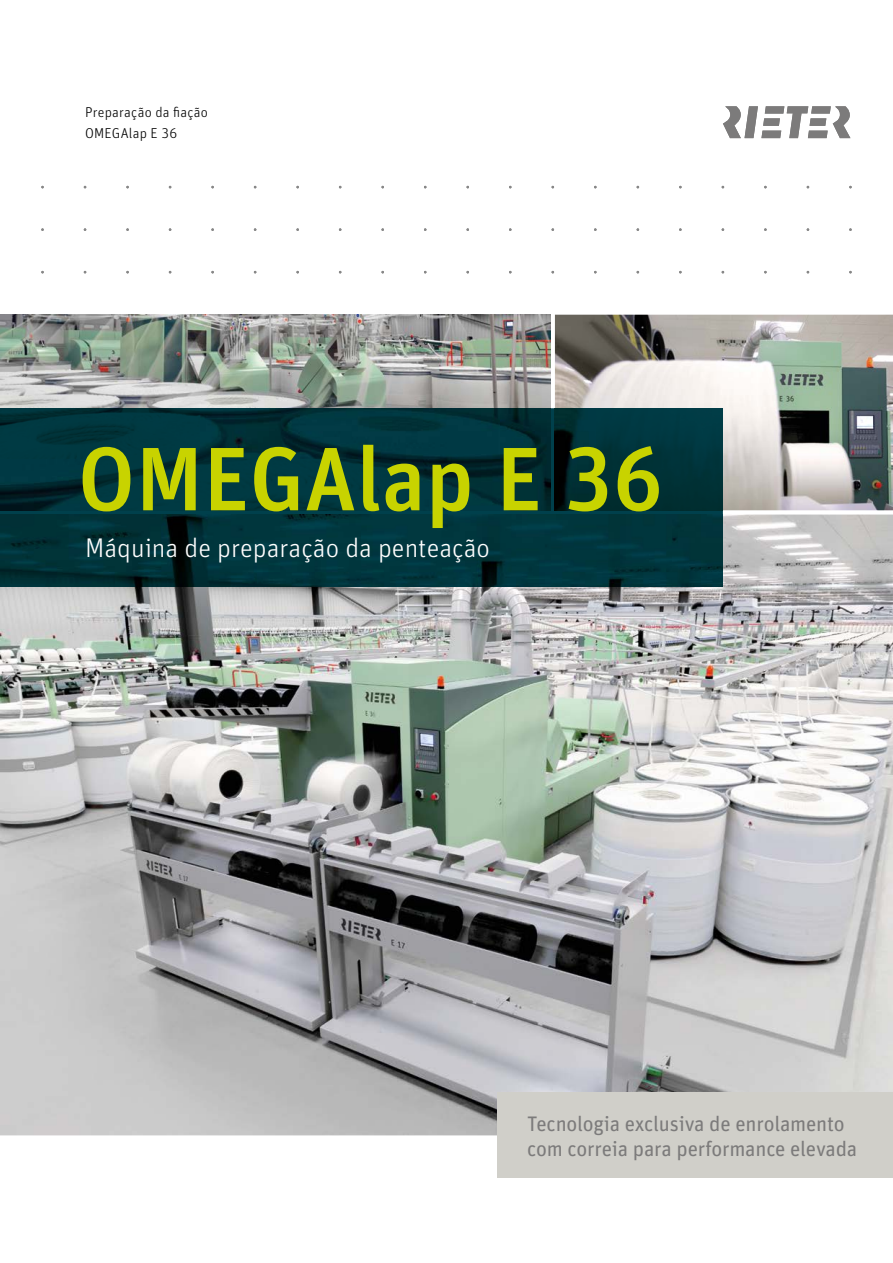
<style>
.page{position:relative;width:893px;height:1263px;background:#fff}
.page>*{position:absolute;margin:0;border:0;box-sizing:border-box;transform-origin:0 0}
.t1{font:500 90px "Unit Pro";color:#c8d300}
.t2{font:300 27px "Unit Pro";color:#fff}
.t3{font:21px/25.5px "Unit Pro";letter-spacing:-.01em;color:#7c7b7b}
.t4{font:300 14.25px/21.8px "Unit Pro";letter-spacing:.02em;color:#000}
</style>
<div class="page">
<img style="left:0;top:514px;width:893px;height:621px">
<img style="left:0;top:315px;width:551px;height:93px">
<img style="left:555px;top:315px;width:338px;height:195px">
<svg style="left:723px;top:106px;width:127px;height:32px"></svg>
<svg style="left:0;top:408px;width:723px;height:106px;background:#003b45"></svg>
<img style="left:0;top:514px;width:723px;height:73px">
<img style="left:0;top:408px;width:551px;height:102px">
<img style="left:555px;top:408px;width:168px;height:102px">
<div style="left:497px;top:1093px;width:396px;height:85px;background:#d0cfc9"></div>
<p class="t4" style="left:85px;top:100px;width:124px">Preparação da fiação<br>OMEGAlap E 36</p>
<h1 class="t1" style="left:78px;top:411px;width:587px">OMEGAlap E 36</h1>
<p class="t2" style="left:85px;top:529px;width:406px">Máquina de preparação da penteação</p>
<p class="t3" style="left:527px;top:1110px;width:331px">Tecnologia exclusiva de enrolamento com correia para performance elevada</p>
</div>
